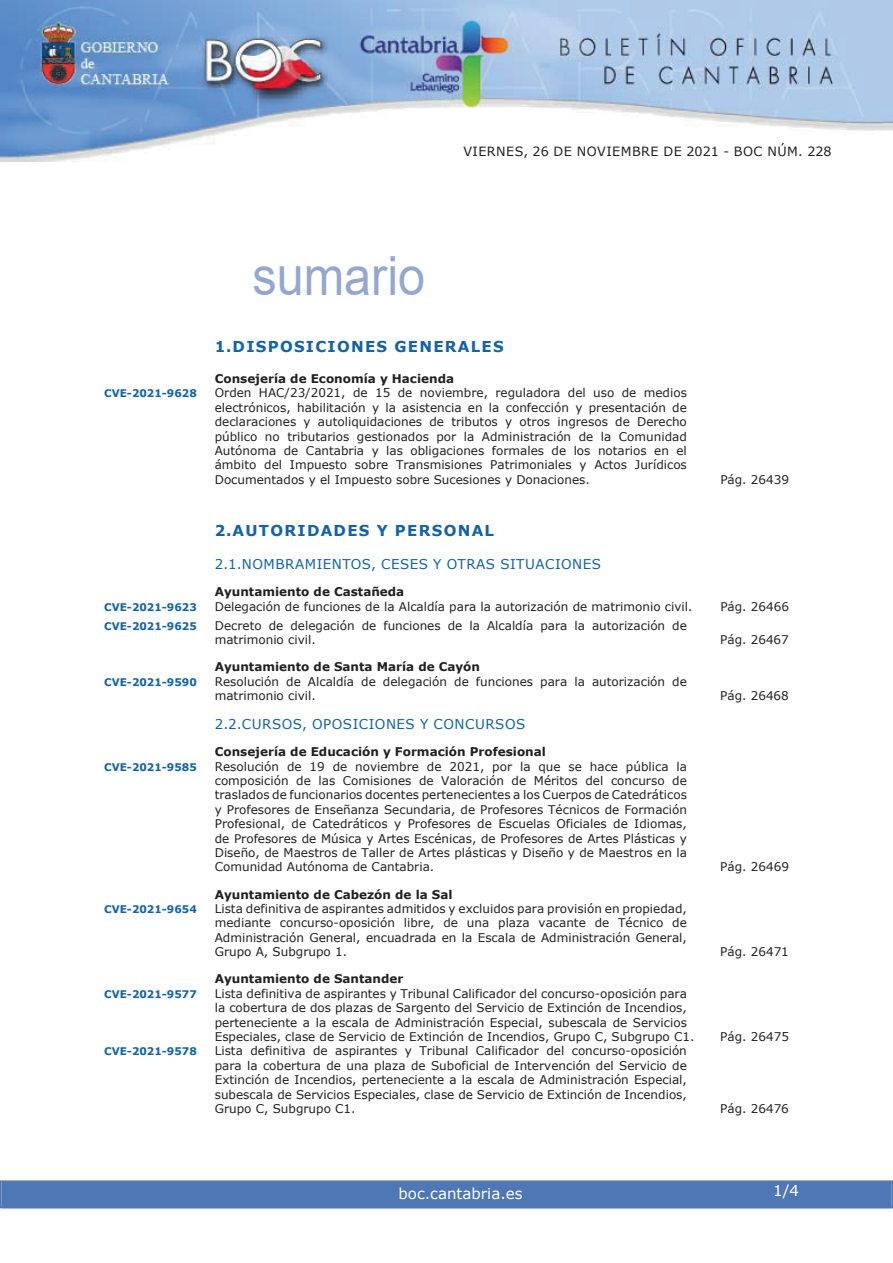
<style>
.page{position:relative;width:893px;height:1263px;background:#fff}
.page>*{position:absolute;margin:0;border:0;box-sizing:border-box;transform-origin:0 0}
.t1{font:54px "Arial";color:#94a8cf;scale:.9 1}
.t2{font:700 15px "Verdana";letter-spacing:.085em;color:#1263a9}
.t3{font:15px "Verdana";color:#fff}
.t4{font:13.5px "Verdana";letter-spacing:.035em;color:#1263a9}
.t5{font:12.75px "Verdana";letter-spacing:.035em;color:#231f20}
.t6{font:12px/14.4px "Verdana";color:#231f20;text-align:justify}
.t7{font:700 12px "Verdana";color:#231f20}
.t8{font:700 10.5px "Verdana";color:#1263a9}
</style>
<div class="page">
<img style="left:0;top:0;width:893px;height:161px">
<div style="left:2px;top:1181px;width:889px;height:27px;background:#4f77b3"></div>
<div style="left:0;top:1180px;width:893px;height:28px;border:2px solid #4f77b3"></div>
<h1 class="t1" style="left:252px;top:246px;width:194px">sumario</h1>
<p class="t5" style="left:463px;top:143px;width:370px">VIERNES, 26 DE NOVIEMBRE DE 2021 - BOC NÚM. 228</p>
<p class="t2" style="left:215px;top:337px;width:291px">1.DISPOSICIONES GENERALES</p>
<p class="t7" style="left:215px;top:371px;width:241px">Consejería de Economía y Hacienda</p>
<p class="t8" style="left:104px;top:387px;width:94px">CVE-2021-9628</p>
<p class="t6" style="left:215px;top:385px;width:474px">Orden HAC/23/2021, de 15 de noviembre, reguladora del uso de medios electrónicos, habilitación y la asistencia en la confección y presentación de declaraciones y autoliquidaciones de tributos y otros ingresos de Derecho público no tributarios gestionados por la Administración de la Comunidad Autónoma de Cantabria y las obligaciones formales de los notarios en el ámbito del Impuesto sobre Transmisiones Patrimoniales y Actos Jurídicos Documentados y el Impuesto sobre Sucesiones y Donaciones.</p>
<p class="t2" style="left:215px;top:521px;width:281px">2.AUTORIDADES Y PERSONAL</p>
<p class="t4" style="left:215px;top:555px;width:388px">2.1.NOMBRAMIENTOS, CESES Y OTRAS SITUACIONES</p>
<p class="t7" style="left:215px;top:584px;width:191px">Ayuntamiento de Castañeda</p>
<p class="t6" style="left:720px;top:472px;width:70px">Pág. 26439</p>
<p class="t8" style="left:104px;top:600px;width:94px">CVE-2021-9623</p>
<p class="t6" style="left:215px;top:599px;width:479px">Delegación de funciones de la Alcaldía para la autorización de matrimonio civil.</p>
<p class="t6" style="left:720px;top:599px;width:70px">Pág. 26466</p>
<p class="t8" style="left:104px;top:619px;width:94px">CVE-2021-9625</p>
<p class="t6" style="left:215px;top:618px;width:474px">Decreto de delegación de funciones de la Alcaldía para la autorización de matrimonio civil.</p>
<p class="t6" style="left:720px;top:632px;width:70px">Pág. 26467</p>
<p class="t7" style="left:215px;top:659px;width:267px">Ayuntamiento de Santa María de Cayón</p>
<p class="t8" style="left:104px;top:675px;width:94px">CVE-2021-9590</p>
<p class="t6" style="left:215px;top:674px;width:474px">Resolución de Alcaldía de delegación de funciones para la autorización de matrimonio civil.</p>
<p class="t4" style="left:215px;top:716px;width:312px">2.2.CURSOS, OPOSICIONES Y CONCURSOS</p>
<p class="t7" style="left:215px;top:744px;width:333px">Consejería de Educación y Formación Profesional</p>
<p class="t8" style="left:104px;top:760px;width:94px">CVE-2021-9585</p>
<p class="t6" style="left:215px;top:759px;width:474px">Resolución de 19 de noviembre de 2021, por la que se hace pública la composición de las Comisiones de Valoración de Méritos del concurso de traslados de funcionarios docentes pertenecientes a los Cuerpos de Catedráticos y Profesores de Enseñanza Secundaria, de Profesores Técnicos de Formación Profesional, de Catedráticos y Profesores de Escuelas Oficiales de Idiomas, de Profesores de Música y Artes Escénicas, de Profesores de Artes Plásticas y Diseño, de Maestros de Taller de Artes plásticas y Diseño y de Maestros en la Comunidad Autónoma de Cantabria.</p>
<p class="t7" style="left:215px;top:887px;width:239px">Ayuntamiento de Cabezón de la Sal</p>
<p class="t8" style="left:104px;top:902px;width:94px">CVE-2021-9654</p>
<p class="t6" style="left:215px;top:901px;width:474px">Lista definitiva de aspirantes admitidos y excluidos para provisión en propiedad, mediante concurso-oposición libre, de una plaza vacante de Técnico de Administración General, encuadrada en la Escala de Administración General, Grupo A, Subgrupo 1.</p>
<p class="t7" style="left:215px;top:971px;width:190px">Ayuntamiento de Santander</p>
<p class="t8" style="left:104px;top:987px;width:94px">CVE-2021-9577</p>
<p class="t6" style="left:215px;top:986px;width:481px;text-align:left">Lista definitiva de aspirantes y Tribunal Calificador del concurso-oposición para la cobertura de dos plazas de Sargento del Servicio de Extinción de Incendios, perteneciente a la escala de Administración Especial, subescala de Servicios Especiales, clase de Servicio de Extinción de Incendios, Grupo C, Subgrupo C1.</p>
<p class="t8" style="left:104px;top:1045px;width:94px">CVE-2021-9578</p>
<p class="t6" style="left:215px;top:1043px;width:474px">Lista definitiva de aspirantes y Tribunal Calificador del concurso-oposición para la cobertura de una plaza de Suboficial de Intervención del Servicio de Extinción de Incendios, perteneciente a la escala de Administración Especial, subescala de Servicios Especiales, clase de Servicio de Extinción de Incendios, Grupo C, Subgrupo C1.</p>
<p class="t3" style="left:398px;top:1184px;width:126px">boc.cantabria.es</p>
<p class="t6" style="left:720px;top:688px;width:70px">Pág. 26468</p>
<p class="t6" style="left:720px;top:860px;width:70px">Pág. 26469</p>
<p class="t6" style="left:720px;top:944px;width:70px">Pág. 26471</p>
<p class="t6" style="left:720px;top:1029px;width:70px">Pág. 26475</p>
<p class="t6" style="left:720px;top:1101px;width:70px">Pág. 26476</p>
<p class="t3" style="left:773px;top:1181px;width:27px">1/4</p>
</div>
